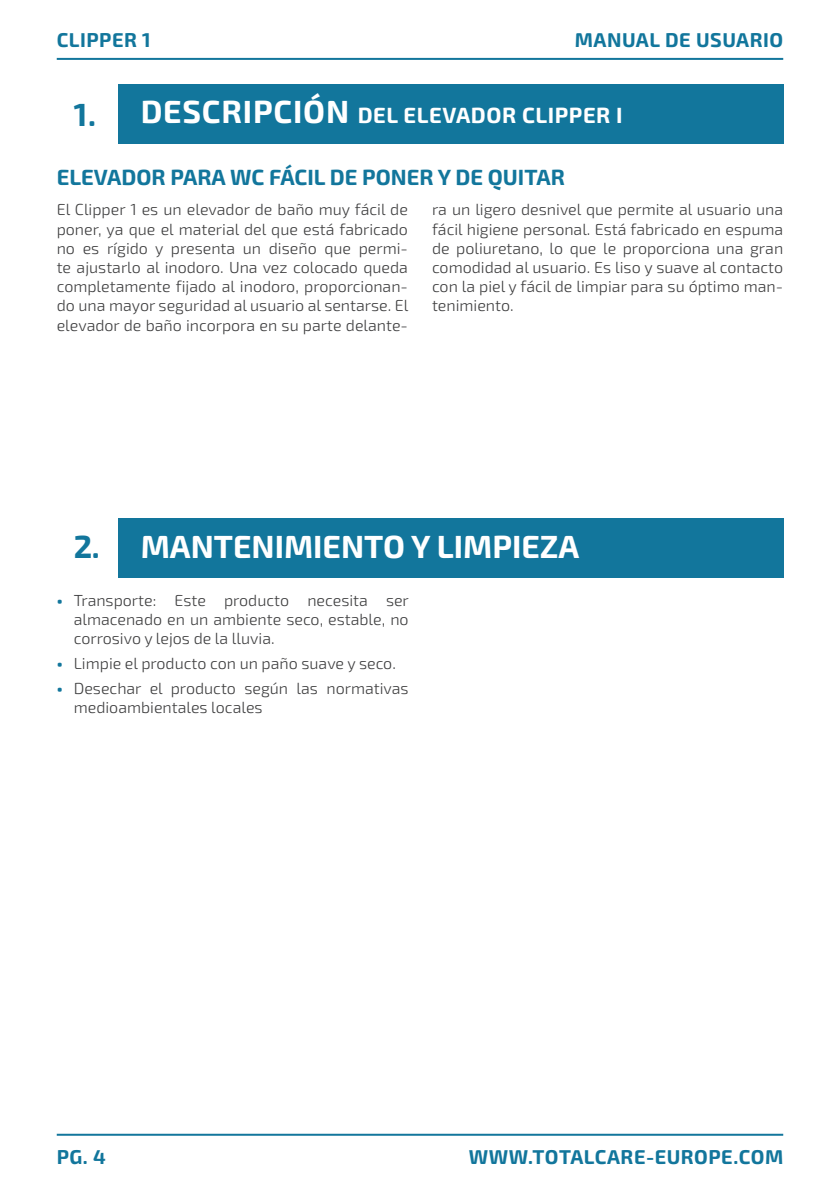
<style>
.page{position:relative;width:840px;height:1191px;background:#fff}
.page>*{position:absolute;margin:0;border:0;box-sizing:border-box;transform-origin:0 0}
._00-Titulo___Tripa{font:700 32px "Exo 2";color:#fff}
.Numeracion___Tripa{font:700 32px "Exo 2";color:#12769c}
._00-Sub___Tripa{font:700 22px "Exo 2";color:#12769c}
._00-Titulo___Tripa-2{font:700 22px "Exo 2";letter-spacing:.025em;color:#fff}
.t1{font:700 20px "Exo 2";letter-spacing:.025em;color:#12769c}
.t2{font:300 16px/19.2px "Exo 2";color:#3e3e3f;text-align:justify}
.s1{font-size:32px}
.s2{font-weight:800;color:#12769c}
</style>
<div class="page">
<hr style="left:57px;top:58px;width:725px;height:2px;background:#12769c">
<hr style="left:57px;top:1133px;width:725px;height:2px;background:#12769c">
<div style="left:118px;top:84px;width:664px;height:59px;background:#12769c"></div>
<div style="left:118px;top:519px;width:664px;height:59px;background:#12769c"></div>
<p class="t1" style="left:57px;top:28px;width:96px">CLIPPER 1</p>
<p class="t1" style="left:574px;top:28px;width:210px">MANUAL DE USUARIO</p>
<p class="Numeracion___Tripa" style="left:74px;top:96px;width:24px">1.</p>
<p class="_00-Titulo___Tripa-2" style="left:141px;top:102px;width:483px"><span class="s1">DESCRIPCIÓN</span> DEL ELEVADOR CLIPPER I</p>
<p class="_00-Sub___Tripa" style="left:57px;top:164px;width:509px">ELEVADOR PARA WC FÁCIL DE PONER Y DE QUITAR</p>
<p class="t2" style="left:57px;top:200px;width:353px">El Clipper 1 es un elevador de baño muy fácil de poner, ya que el material del que está fabricado no es rígido y presenta un diseño que permi&shy;te ajustarlo al inodoro. Una vez colocado queda completamente fijado al inodoro, proporcionan&shy;do una mayor seguridad al usuario al sentarse. El elevador de baño incorpora en su parte delante-</p>
<p class="t2" style="left:432px;top:200px;width:352px">ra un ligero desnivel que permite al usuario una fácil higiene personal. Está fabricado en espuma de poliuretano, lo que le proporciona una gran comodidad al usuario. Es liso y suave al contacto con la piel y fácil de limpiar para su óptimo man&shy;tenimiento.</p>
<p class="Numeracion___Tripa" style="left:74px;top:528px;width:28px">2.</p>
<p class="_00-Titulo___Tripa" style="left:141px;top:527px;width:440px">MANTENIMIENTO Y LIMPIEZA</p>
<p class="t2" style="left:74px;top:591px;width:336px;text-indent:-17px"><span class="s2">•</span> Transporte: Este producto necesita ser almacenado en un ambiente seco, estable, no corrosivo y lejos de la lluvia.</p>
<p class="t2" style="left:57px;top:654px;width:340px"><span class="s2">•</span> Limpie el producto con un paño suave y seco.</p>
<p class="t2" style="left:74px;top:679px;width:336px;text-indent:-17px"><span class="s2">•</span> Desechar el producto según las normativas medioambientales locales</p>
<p class="t1" style="left:57px;top:1145px;width:51px">PG. 4</p>
<p class="t1" style="left:468px;top:1145px;width:316px">WWW.TOTALCARE-EUROPE.COM</p>
</div>
